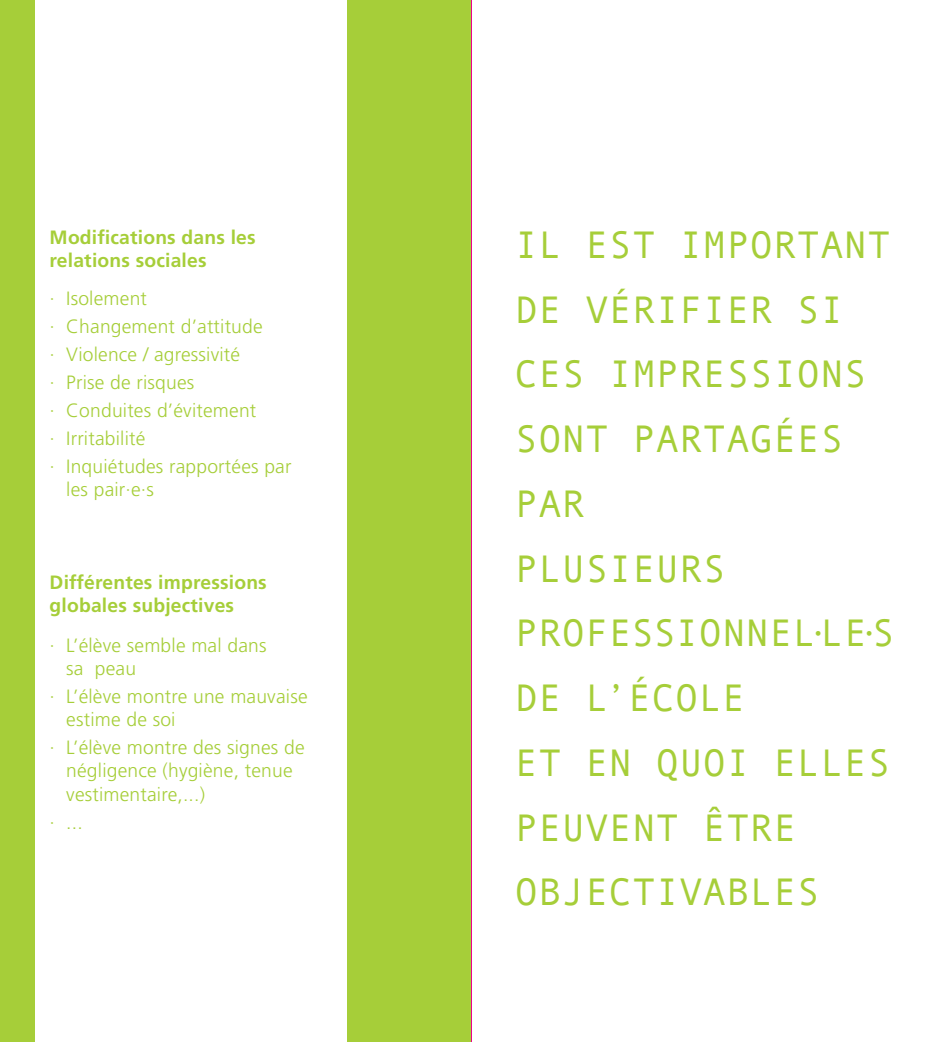
<style>
.page{position:relative;width:943px;height:1042px;background:#fff}
.page>*{position:absolute;margin:0;border:0;box-sizing:border-box;transform-origin:0 0}
.t1{font:38.5px/64.8px "Andale Mono";letter-spacing:.01em;color:#a6ce39}
.t2{font:300 19.25px/28px "Frutiger";letter-spacing:.01em;color:#a6ce39}
.t3{font:700 19.25px/23.1px "Frutiger";letter-spacing:.01em;color:#a6ce39}
</style>
<div class="page">
<div style="left:0;top:0;width:35px;height:1042px;background:#a6ce39"></div>
<div style="left:347px;top:0;width:124px;height:1042px;background:#a6ce39"></div>
<hr style="left:471px;top:0;width:1px;height:1042px;background:#ed028c">
<p class="t3" style="left:50px;top:225px;width:207px">Modifications dans les relations sociales</p>
<p class="t2" style="left:50px;top:285px;width:243px">· Isolement<br>· Changement d’attitude<br>· Violence / agressivité<br>· Prise de risques<br>· Conduites d’évitement<br>· Irritabilité<br>· Inquiétudes rapportées par</p>
<p class="t2" style="left:66px;top:476px;width:89px">les pair∙e∙s</p>
<p class="t3" style="left:50px;top:570px;width:219px">Différentes impressions globales subjectives</p>
<p class="t2" style="left:66px;top:634px;width:202px;line-height:23.1px;text-indent:-17px">· L’élève semble mal dans sa peau</p>
<p class="t2" style="left:66px;top:685px;width:243px;line-height:23.1px;text-indent:-17px">· L’élève montre une mauvaise estime de soi</p>
<p class="t2" style="left:66px;top:736px;width:240px;line-height:23.1px;text-indent:-17px">· L’élève montre des signes de négligence (hygiène, tenue vestimentaire,...)</p>
<p class="t2" style="left:50px;top:808px;width:35px">· ...</p>
<h1 class="t1" style="left:515px;top:210px;width:381px">IL EST IMPORTANT<br>DE VÉRIFIER SI<br>CES IMPRESSIONS<br>SONT PARTAGÉES<br>PAR<br>PLUSIEURS<br>PROFESSIONNEL∙LE∙S<br>DE L’ÉCOLE<br>ET EN QUOI ELLES<br>PEUVENT ÊTRE<br>OBJECTIVABLES</h1>
</div>
